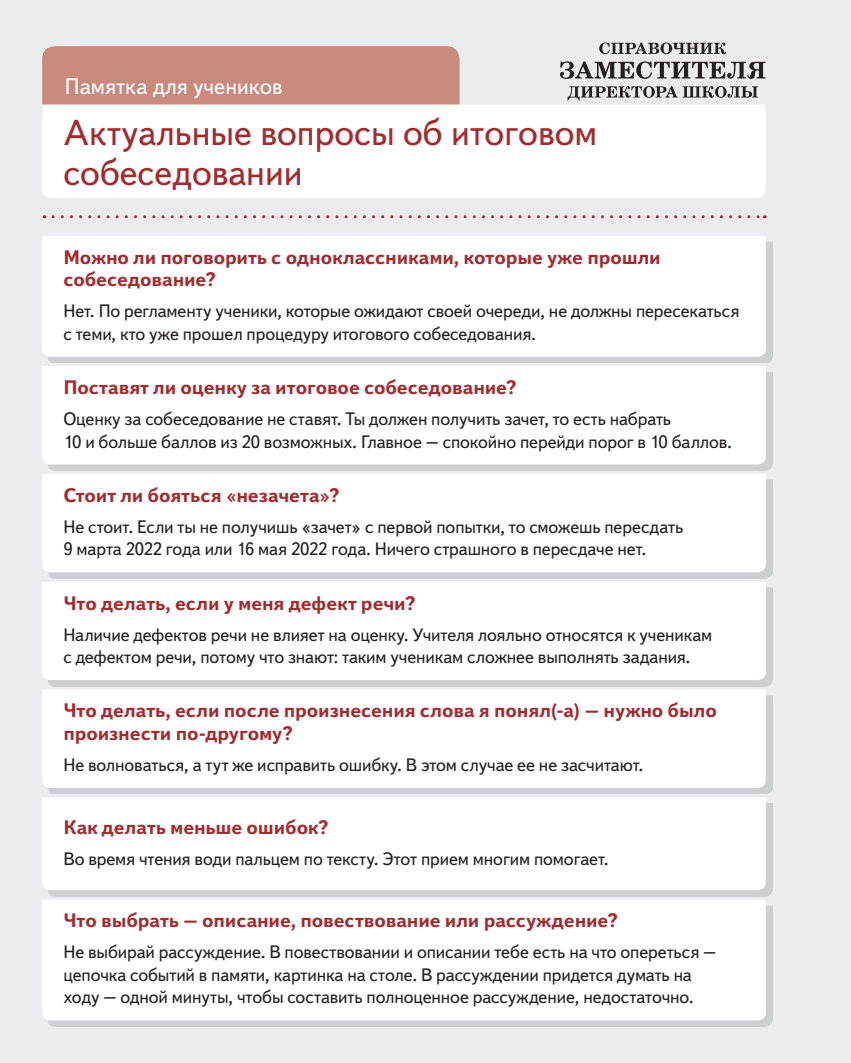
<style>
.page{position:relative;width:851px;height:1063px;background:#fff}
.page>*{position:absolute;margin:0;border:0;box-sizing:border-box;transform-origin:0 0}
.t1{font:36px/40.5px "Text Book C";color:#a42b2d}
.t2{font:22.5px "Text Book C";color:#fff}
.t3{font:700 19.5px/22.5px "Textbook New";letter-spacing:-.005em;color:#a42b2d}
.t4{font:18px/22.5px "Textbook New";letter-spacing:-.005em;color:#231f20}
</style>
<div class="page">
<div style="left:0;top:0;width:850px;height:1063px;background:#ececee"></div>
<div style="left:48px;top:242px;width:723px;height:121px;background:#cecfd1"></div>
<div style="left:42px;top:236px;width:723px;height:121px;background:#fff"></div>
<div style="left:48px;top:372px;width:723px;height:99px;background:#cecfd1"></div>
<div style="left:42px;top:366px;width:723px;height:99px;background:#fff"></div>
<img style="left:48px;top:480px;width:723px;height:98px">
<div style="left:42px;top:474px;width:723px;height:98px;background:#fff"></div>
<div style="left:48px;top:588px;width:723px;height:98px;background:#cecfd1"></div>
<div style="left:42px;top:582px;width:723px;height:98px;background:#fff"></div>
<div style="left:48px;top:695px;width:723px;height:99px;background:#cecfd1"></div>
<div style="left:42px;top:690px;width:723px;height:98px;background:#fff"></div>
<img style="left:48px;top:803px;width:723px;height:93px">
<div style="left:42px;top:797px;width:723px;height:93px;background:#fff"></div>
<img style="left:48px;top:906px;width:723px;height:120px">
<div style="left:42px;top:900px;width:723px;height:120px;background:#fff"></div>
<div style="left:42px;top:46px;width:417px;height:81px;background:#c98a7b;border-radius:13px"></div>
<div style="left:42px;top:104px;width:723px;height:94px;background:#fff"></div>
<svg style="left:560px;top:43px;width:205px;height:58px"></svg>
<svg style="left:53px;top:215px;width:712px;height:3px"></svg>
<p class="t2" style="left:65px;top:74px;width:219px">Памятка для учеников</p>
<h1 class="t1" style="left:63px;top:113px;width:535px">Актуальные вопросы об итоговом собеседовании</h1>
<p class="t3" style="left:63px;top:246px;width:599px">Можно ли поговорить с одноклассниками, которые уже прошли собеседование?</p>
<p class="t4" style="left:63px;top:300px;width:677px">Нет. По регламенту ученики, которые ожидают своей очереди, не должны пересекаться с теми, кто уже прошел процедуру итогового собеседования.</p>
<p class="t3" style="left:63px;top:376px;width:454px">Поставят ли оценку за итоговое собеседование?</p>
<p class="t4" style="left:63px;top:408px;width:670px">Оценку за собеседование не ставят. Ты должен получить зачет, то есть набрать<br>10 и больше баллов из 20 возможных. Главное – спокойно перейди порог в 10 баллов.</p>
<p class="t3" style="left:63px;top:484px;width:277px">Стоит ли бояться «незачета»?</p>
<p class="t4" style="left:63px;top:515px;width:621px">Не стоит. Если ты не получишь «зачет» с первой попытки, то сможешь пересдать<br>9 марта 2022 года или 16 мая 2022 года. Ничего страшного в пересдаче нет.</p>
<p class="t3" style="left:63px;top:592px;width:353px">Что делать, если у меня дефект речи?</p>
<p class="t4" style="left:63px;top:623px;width:650px">Наличие дефектов речи не влияет на оценку. Учителя лояльно относятся к ученикам с дефектом речи, потому что знают: таким ученикам сложнее выполнять задания.</p>
<p class="t3" style="left:63px;top:699px;width:654px">Что делать, если после произнесения слова я понял(-а) – нужно было произнести по-другому?</p>
<p class="t4" style="left:63px;top:753px;width:581px">Не волноваться, а тут же исправить ошибку. В этом случае ее не засчитают.</p>
<p class="t3" style="left:63px;top:816px;width:267px">Как делать меньше ошибок?</p>
<p class="t4" style="left:63px;top:847px;width:546px">Во время чтения води пальцем по тексту. Этот прием многим помогает.</p>
<p class="t3" style="left:63px;top:909px;width:556px">Что выбрать – описание, повествование или рассуждение?</p>
<p class="t4" style="left:63px;top:941px;width:654px">Не выбирай рассуждение. В повествовании и описании тебе есть на что опереться – цепочка событий в памяти, картинка на столе. В рассуждении придется думать на ходу – одной минуты, чтобы составить полноценное рассуждение, недостаточно.</p>
</div>
